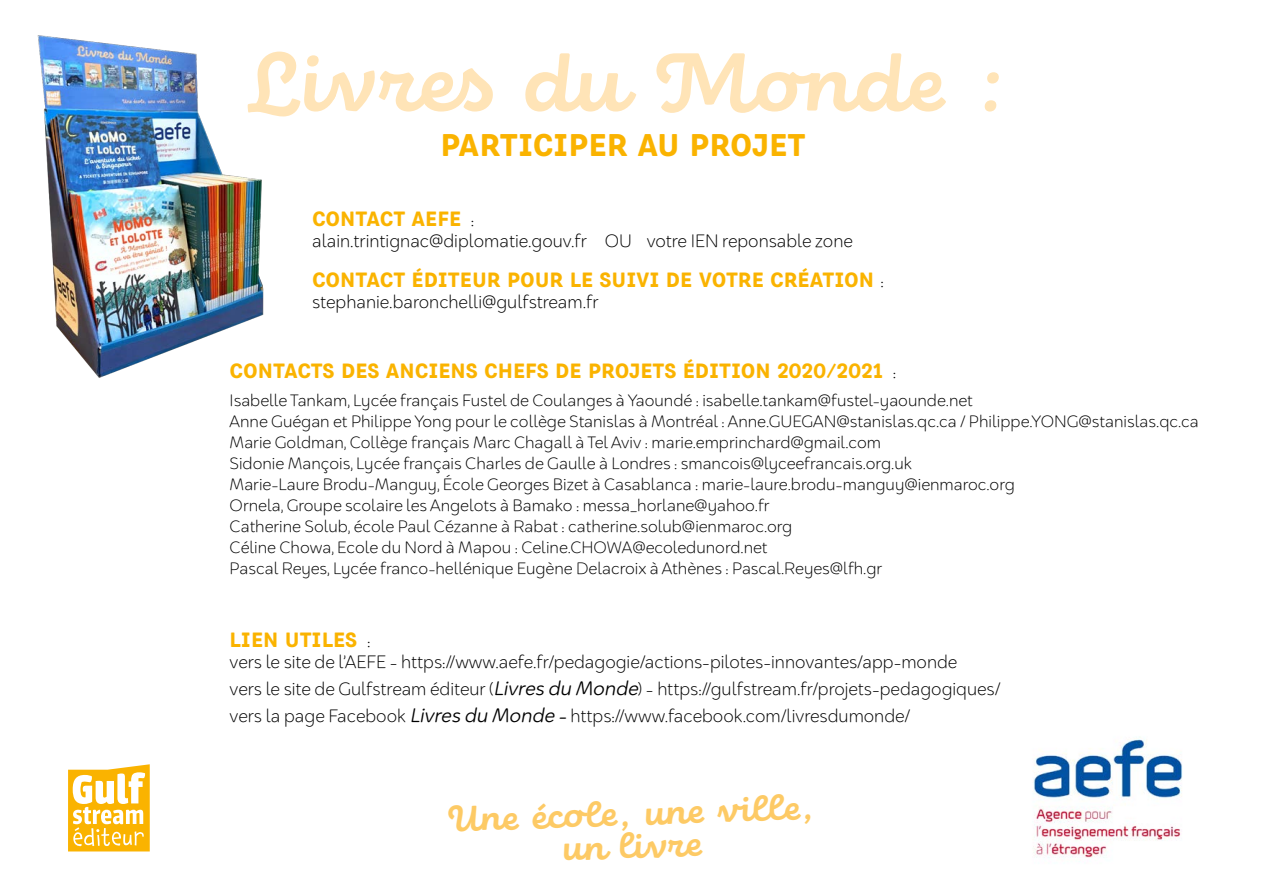
<style>
.page{position:relative;width:1263px;height:893px;background:#fff}
.page>*{position:absolute;margin:0;border:0;box-sizing:border-box;transform-origin:0 0}
.t1{font:700 83.4px "Eldwin Script";color:#ffe4b7}
.t2{font:700 36.15px/32.8px "Eldwin Script";color:#fdca65;text-align:center}
.t3{font:800 31.95px "Eldwin Capitals";color:#fab300}
.t4{font:800 21px "Eldwin Capitals";color:#fab300}
.t5{font:18px/27px "Aromatica";color:#000}
.t6{font:16.5px/21px "Aromatica";color:#000}
.s1{font-family:"Aromatica";font-weight:400;font-size:18px;color:#000}
.s2{font-weight:600;font-style:italic;font-size:19.5px}
</style>
<div class="page">
<img style="left:1033px;top:737px;width:150px;height:125px">
<svg style="left:68px;top:764px;width:82px;height:87px"></svg>
<img style="left:37px;top:35px;width:227px;height:343px">
<h1 class="t1" style="left:246px;top:36px;width:770px">Livres du Monde :</h1>
<h3 class="t3" style="left:440px;top:127px;width:367px">PARTICIPER AU PROJET</h3>
<p class="t4" style="left:312px;top:206px;width:164px">CONTACT AEFE <span class="s1">:</span></p>
<p class="t5" style="left:312px;top:227px;width:542px">alain.trintignac@diplomatie.gouv.fr OU votre IEN reponsable zone</p>
<p class="t4" style="left:312px;top:268px;width:573px">CONTACT ÉDITEUR POUR LE SUIVI DE VOTRE CRÉATION <span class="s1">:</span></p>
<p class="t5" style="left:312px;top:289px;width:288px">stephanie.baronchelli@gulfstream.fr</p>
<p class="t4" style="left:230px;top:359px;width:668px">CONTACTS DES ANCIENS CHEFS DE PROJETS ÉDITION 2020/2021 <span class="s1">:</span></p>
<p class="t6" style="left:230px;top:390px;width:971px">Isabelle Tankam, Lycée français Fustel de Coulanges à Yaoundé : isabelle.tankam@fustel-yaounde.net<br>Anne Guégan et Philippe Yong pour le collège Stanislas à Montréal : Anne.GUEGAN@stanislas.qc.ca / Philippe.YONG@stanislas.qc.ca Marie Goldman, Collège français Marc Chagall à Tel Aviv : marie.emprinchard@gmail.com<br>Sidonie Mançois, Lycée français Charles de Gaulle à Londres : smancois@lyceefrancais.org.uk<br>Marie-Laure Brodu-Manguy, École Georges Bizet à Casablanca : marie-laure.brodu-manguy@ienmaroc.org<br>Ornela, Groupe scolaire les Angelots à Bamako : messa_horlane@yahoo.fr<br>Catherine Solub, école Paul Cézanne à Rabat : catherine.solub@ienmaroc.org<br>Céline Chowa, Ecole du Nord à Mapou : Celine.CHOWA@ecoledunord.net<br>Pascal Reyes, Lycée franco-hellénique Eugène Delacroix à Athènes : Pascal.Reyes@lfh.gr</p>
<p class="t4" style="left:230px;top:628px;width:143px">LIEN UTILES <span class="s1">:</span></p>
<p class="t5" style="left:230px;top:649px;width:772px">vers le site de l’AEFE - https://www.aefe.fr/pedagogie/actions-pilotes-innovantes/app-monde<br>vers le site de Gulfstream éditeur (<span class="s2">Livres du Monde</span>) - https://gulfstream.fr/projets-pedagogiques/ vers la page Facebook <span class="s2">Livres du Monde -</span> https://www.facebook.com/livresdumonde/</p>
<h2 class="t2" style="left:447px;top:804px;width:369px;rotate:-2deg">Une école, une ville, un livre</h2>
</div>
